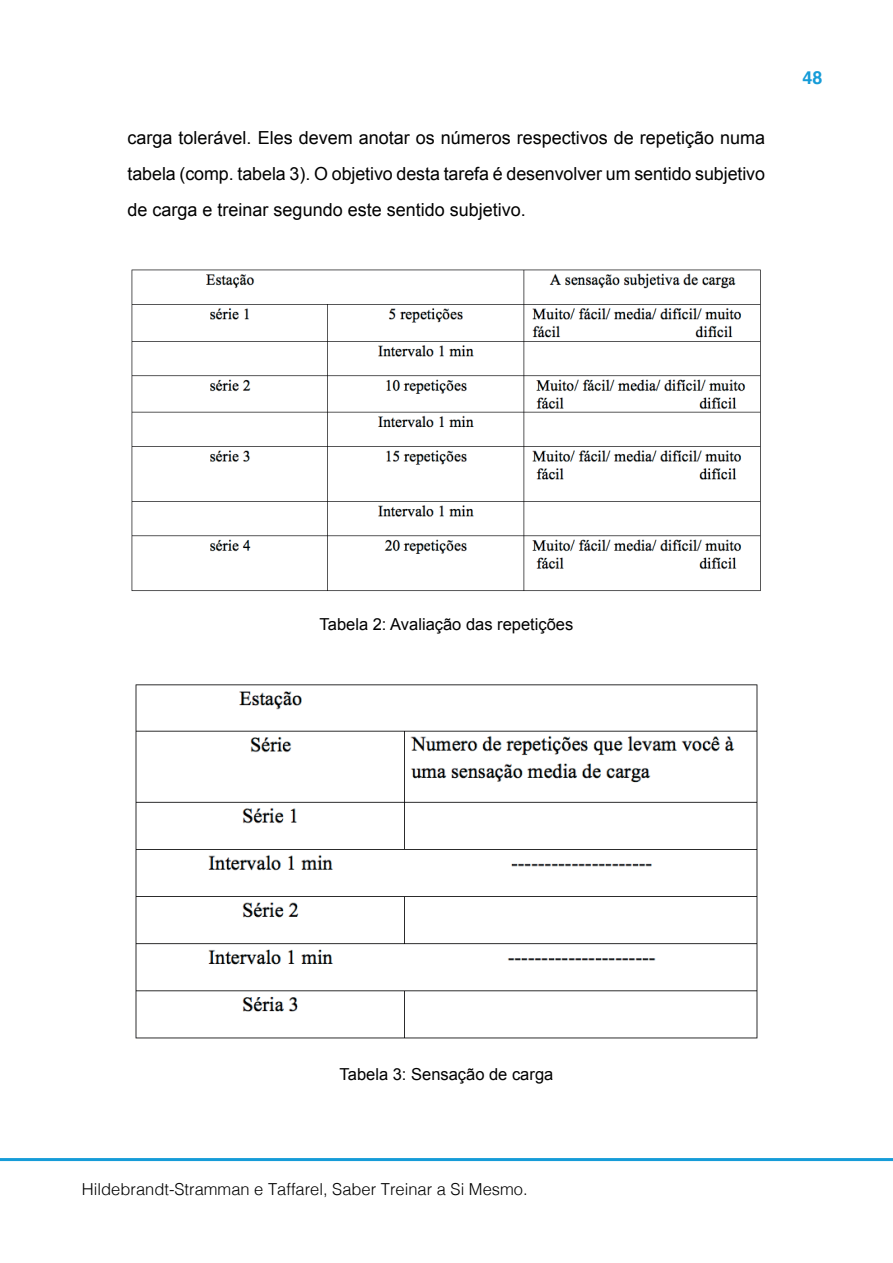
<style>
.page{position:relative;width:893px;height:1263px;background:#fff}
.page>*{position:absolute;margin:0;border:0;box-sizing:border-box;transform-origin:0 0}
.t1{font:18px/36px "Arial";color:#000001;text-align:justify}
.t2{font:700 18px "Helvetica";color:#169cd8}
.t3{font:16.5px "Arial";color:#000001}
.t4{font:300 16.5px "Helvetica";color:#000001}
</style>
<div class="page">
<hr style="left:0;top:1158px;width:893px;height:3px;background:#169cd8">
<img style="left:131px;top:269px;width:630px;height:322px">
<img style="left:135px;top:684px;width:623px;height:355px">
<p class="t1" style="left:128px;top:120px;width:639px">carga tolerável. Eles devem anotar os números respectivos de repetição numa tabela (comp. tabela 3). O objetivo desta tarefa é desenvolver um sentido subjetivo de carga e treinar segundo este sentido subjetivo.</p>
<p class="t2" style="left:803px;top:63px;width:22px">48</p>
<p class="t3" style="left:320px;top:613px;width:255px">Tabela 2: Avaliação das repetições</p>
<p class="t3" style="left:340px;top:1063px;width:215px">Tabela 3: Sensação de carga</p>
<p class="t4" style="left:82px;top:1175px;width:447px">Hildebrandt-Stramman e Taffarel, Saber Treinar a Si Mesmo.</p>
</div>
